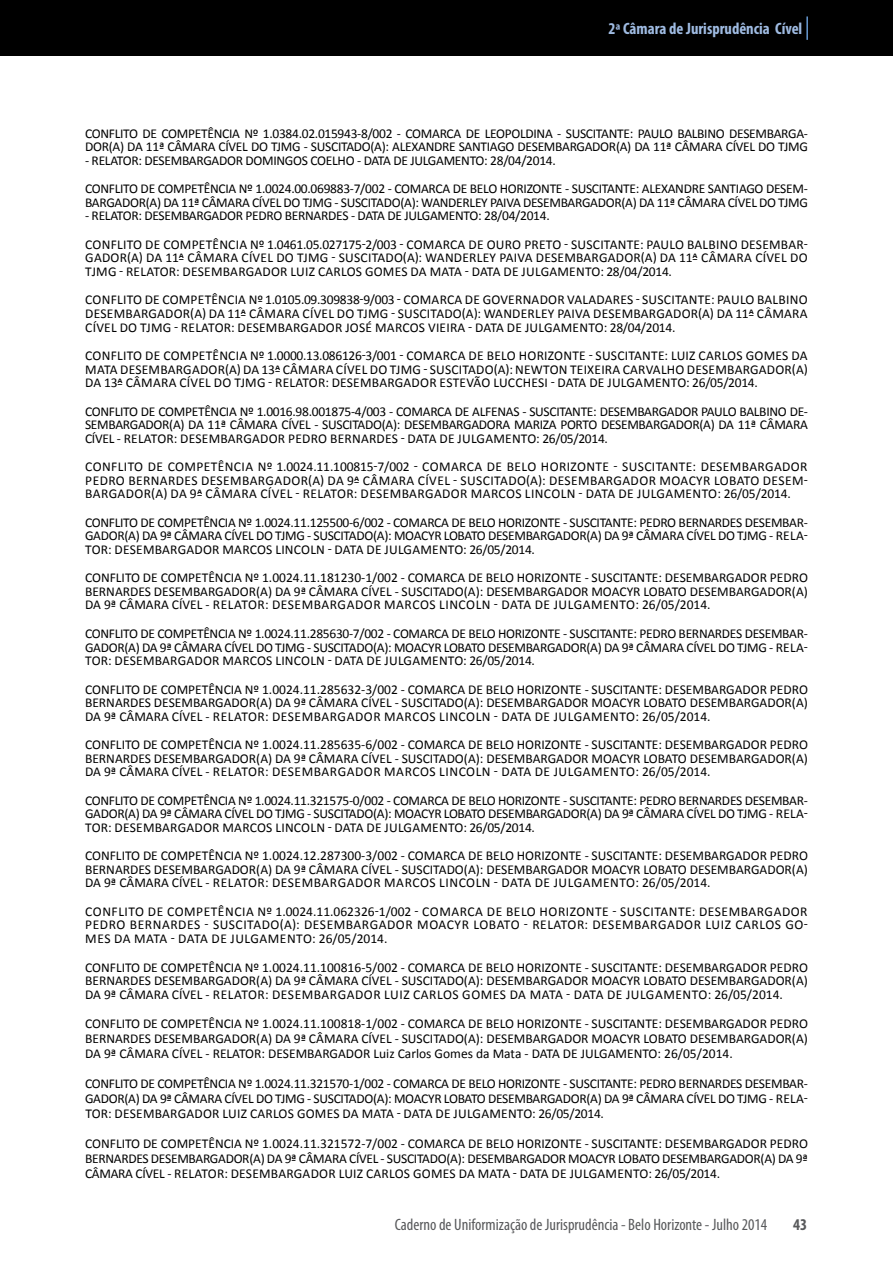
<style>
.page{position:relative;width:893px;height:1263px;background:#fff}
.page>*{position:absolute;margin:0;border:0;box-sizing:border-box;transform-origin:0 0}
.t1{font:condensed 16.5px "Myriad Pro";color:#58595b}
.t2{font:700 condensed 16.5px "Myriad Pro";color:#9fbbe2}
.t3{font:700 condensed 16.5px "Myriad Pro";color:#58595b}
.t4{font:13.5px/13.5px "Calibri";color:#000}
.t5{font:13.5px/28.5px "Calibri";letter-spacing:-.02em;color:#000}
.t6{font:13.5px/28.5px "Calibri";letter-spacing:.04em;color:#000}
.t7{font:13.5px "Calibri";letter-spacing:.02em;color:#000}
</style>
<div class="page">
<div style="left:0;top:0;width:893px;height:56px;background:#000"></div>
<hr style="left:806px;top:16px;width:2px;height:24px;background:#6699d1">
<p class="t2" style="left:608px;top:18px;width:195px">2ª Câmara de Jurisprudência Cível</p>
<p class="t5" style="left:85px;top:126px;width:724px;line-height:13.5px">CONFLITO DE COMPETÊNCIA Nº 1.0384.02.015943-8/002 - COMARCA DE LEOPOLDINA - SUSCITANTE: PAULO BALBINO DESEMBARGA-<br>DOR(A) DA 11ª CÂMARA CÍVEL DO TJMG - SUSCITADO(A): ALEXANDRE SANTIAGO DESEMBARGADOR(A) DA 11ª CÂMARA CÍVEL DO TJMG</p>
<p class="t5" style="left:85px;top:146px;width:724px">- RELATOR: DESEMBARGADOR DOMINGOS COELHO - DATA DE JULGAMENTO: 28/04/2014.<br>CONFLITO DE COMPETÊNCIA Nº 1.0024.00.069883-7/002 - COMARCA DE BELO HORIZONTE - SUSCITANTE: ALEXANDRE SANTIAGO DESEM-</p>
<p class="t5" style="left:85px;top:188px;width:724px">BARGADOR(A) DA 11ª CÂMARA CÍVEL DO TJMG - SUSCITADO(A): WANDERLEY PAIVA DESEMBARGADOR(A) DA 11ª CÂMARA CÍVEL DO TJMG</p>
<p class="t5" style="left:85px;top:202px;width:724px">- RELATOR: DESEMBARGADOR PEDRO BERNARDES - DATA DE JULGAMENTO: 28/04/2014.<br>CONFLITO DE COMPETÊNCIA Nº 1.0461.05.027175-2/003 - COMARCA DE OURO PRETO - SUSCITANTE: PAULO BALBINO DESEMBAR-</p>
<p class="t4" style="left:85px;top:251px;width:724px">GADOR(A) DA 11ª CÂMARA CÍVEL DO TJMG - SUSCITADO(A): WANDERLEY PAIVA DESEMBARGADOR(A) DA 11ª CÂMARA CÍVEL DO<br>TJMG - RELATOR: DESEMBARGADOR LUIZ CARLOS</p>
<p class="t4" style="left:85px;top:257px;width:724px;line-height:28.5px;text-indent:325px">DA MATA - DATA DE JULGAMENTO: 28/04/2014.<br>CONFLITO DE COMPETÊNCIA Nº 1.0105.09.309838-9/003 - COMARCA DE GOVERNADOR VALADARES - SUSCITANTE: PAULO BALBINO</p>
<p class="t4" style="left:85px;top:307px;width:724px">DESEMBARGADOR(A) DA 11ª CÂMARA CÍVEL DO TJMG - SUSCITADO(A): WANDERLEY PAIVA DESEMBARGADOR(A) DA 11ª CÂMARA<br>CÍVEL DO TJMG - RELATOR: DESEMBARGADOR JOSÉ</p>
<p class="t4" style="left:365px;top:265px;width:18px">GOMES</p>
<p class="t4" style="left:85px;top:313px;width:724px;line-height:28.5px;text-indent:383px">- DATA DE JULGAMENTO: 28/04/2014.<br>CONFLITO DE COMPETÊNCIA Nº 1.0000.13.086126-3/001 - COMARCA DE BELO HORIZONTE - SUSCITANTE: LUIZ CARLOS GOMES DA</p>
<p class="t4" style="left:85px;top:362px;width:724px">MATA DESEMBARGADOR(A) DA 13ª CÂMARA CÍVEL DO TJMG - SUSCITADO(A): NEWTON TEIXEIRA CARVALHO DESEMBARGADOR(A)<br>DA 13ª CÂMARA CÍVEL DO TJMG - RELATOR: DESEMBARGADOR ESTEVÃO</p>
<p class="t4" style="left:375px;top:320px;width:21px">MARCOS</p>
<p class="t4" style="left:428px;top:320px;width:15px">VIEIRA</p>
<p class="t5" style="left:85px;top:368px;width:724px;text-indent:466px">- DATA DE JULGAMENTO: 26/05/2014.<br>CONFLITO DE COMPETÊNCIA Nº 1.0016.98.001875-4/003 - COMARCA DE ALFENAS - SUSCITANTE: DESEMBARGADOR PAULO BALBINO DE-</p>
<p class="t5" style="left:85px;top:418px;width:724px;line-height:13.5px">SEMBARGADOR(A) DA 11ª CÂMARA CÍVEL - SUSCITADO(A): DESEMBARGADORA MARIZA PORTO DESEMBARGADOR(A) DA 11ª CÂMARA<br>CÍVEL - RELATOR: DESEMBARGADOR PEDRO BERNARDES - DATA DE JULGAMENTO: 26/05/2014.</p>
<p class="t4" style="left:85px;top:460px;width:724px;text-align:justify">CONFLITO DE COMPETÊNCIA Nº 1.0024.11.100815-7/002 - COMARCA DE BELO HORIZONTE - SUSCITANTE: DESEMBARGADOR PEDRO BERNARDES DESEMBARGADOR(A) DA 9ª CÂMARA CÍVEL - SUSCITADO(A): DESEMBARGADOR MOACYR LOBATO DESEM-BARGADOR(A) DA 9ª CÂMARA CÍVEL - RELATOR: DESEMBARGADOR MARCOS</p>
<p class="t4" style="left:493px;top:376px;width:14px">LUCCHESI</p>
<p class="t5" style="left:85px;top:480px;width:724px;text-indent:493px">- DATA DE JULGAMENTO: 26/05/2014.<br>CONFLITO DE COMPETÊNCIA Nº 1.0024.11.125500-6/002 - COMARCA DE BELO HORIZONTE - SUSCITANTE: PEDRO BERNARDES DESEMBAR-</p>
<p class="t5" style="left:85px;top:529px;width:724px;line-height:13.5px">GADOR(A) DA 9ª CÂMARA CÍVEL DO TJMG - SUSCITADO(A): MOACYR LOBATO DESEMBARGADOR(A) DA 9ª CÂMARA CÍVEL DO TJMG - RELA-<br>TOR: DESEMBARGADOR MARCOS</p>
<p class="t4" style="left:525px;top:487px;width:15px">LINCOLN</p>
<p class="t4" style="left:85px;top:535px;width:724px;line-height:28.5px;text-indent:243px">- DATA DE JULGAMENTO: 26/05/2014.<br>CONFLITO DE COMPETÊNCIA Nº 1.0024.11.181230-1/002 - COMARCA DE BELO HORIZONTE - SUSCITANTE: DESEMBARGADOR PEDRO</p>
<p class="t4" style="left:85px;top:585px;width:724px">BERNARDES DESEMBARGADOR(A) DA 9ª CÂMARA CÍVEL - SUSCITADO(A): DESEMBARGADOR MOACYR LOBATO DESEMBARGADOR(A)<br>DA 9ª CÂMARA CÍVEL - RELATOR: DESEMBARGADOR MARCOS</p>
<p class="t4" style="left:275px;top:543px;width:14px">LINCOLN</p>
<p class="t5" style="left:85px;top:591px;width:724px;text-indent:409px">- DATA DE JULGAMENTO: 26/05/2014.<br>CONFLITO DE COMPETÊNCIA Nº 1.0024.11.285630-7/002 - COMARCA DE BELO HORIZONTE - SUSCITANTE: PEDRO BERNARDES DESEMBAR-</p>
<p class="t5" style="left:85px;top:640px;width:724px;line-height:13.5px">GADOR(A) DA 9ª CÂMARA CÍVEL DO TJMG - SUSCITADO(A): MOACYR LOBATO DESEMBARGADOR(A) DA 9ª CÂMARA CÍVEL DO TJMG - RELA-<br>TOR: DESEMBARGADOR MARCOS</p>
<p class="t4" style="left:439px;top:598px;width:15px">LINCOLN</p>
<p class="t4" style="left:85px;top:646px;width:724px;line-height:28.5px;text-indent:243px">- DATA DE JULGAMENTO: 26/05/2014.<br>CONFLITO DE COMPETÊNCIA Nº 1.0024.11.285632-3/002 - COMARCA DE BELO HORIZONTE - SUSCITANTE: DESEMBARGADOR PEDRO</p>
<p class="t4" style="left:85px;top:696px;width:724px">BERNARDES DESEMBARGADOR(A) DA 9ª CÂMARA CÍVEL - SUSCITADO(A): DESEMBARGADOR MOACYR LOBATO DESEMBARGADOR(A)<br>DA 9ª CÂMARA CÍVEL - RELATOR: DESEMBARGADOR MARCOS</p>
<p class="t4" style="left:275px;top:654px;width:14px">LINCOLN</p>
<p class="t4" style="left:85px;top:702px;width:724px;line-height:28.5px;text-indent:409px">- DATA DE JULGAMENTO: 26/05/2014.<br>CONFLITO DE COMPETÊNCIA Nº 1.0024.11.285635-6/002 - COMARCA DE BELO HORIZONTE - SUSCITANTE: DESEMBARGADOR PEDRO</p>
<p class="t4" style="left:85px;top:751px;width:724px">BERNARDES DESEMBARGADOR(A) DA 9ª CÂMARA CÍVEL - SUSCITADO(A): DESEMBARGADOR MOACYR LOBATO DESEMBARGADOR(A)<br>DA 9ª CÂMARA CÍVEL - RELATOR: DESEMBARGADOR MARCOS</p>
<p class="t4" style="left:439px;top:709px;width:15px">LINCOLN</p>
<p class="t5" style="left:85px;top:757px;width:724px;text-indent:409px">- DATA DE JULGAMENTO: 26/05/2014.<br>CONFLITO DE COMPETÊNCIA Nº 1.0024.11.321575-0/002 - COMARCA DE BELO HORIZONTE - SUSCITANTE: PEDRO BERNARDES DESEMBAR-</p>
<p class="t5" style="left:85px;top:807px;width:724px;line-height:13.5px">GADOR(A) DA 9ª CÂMARA CÍVEL DO TJMG - SUSCITADO(A): MOACYR LOBATO DESEMBARGADOR(A) DA 9ª CÂMARA CÍVEL DO TJMG - RELA-<br>TOR: DESEMBARGADOR MARCOS</p>
<p class="t4" style="left:439px;top:765px;width:15px">LINCOLN</p>
<p class="t4" style="left:85px;top:813px;width:724px;line-height:28.5px;text-indent:243px">- DATA DE JULGAMENTO: 26/05/2014.<br>CONFLITO DE COMPETÊNCIA Nº 1.0024.12.287300-3/002 - COMARCA DE BELO HORIZONTE - SUSCITANTE: DESEMBARGADOR PEDRO</p>
<p class="t4" style="left:85px;top:863px;width:724px">BERNARDES DESEMBARGADOR(A) DA 9ª CÂMARA CÍVEL - SUSCITADO(A): DESEMBARGADOR MOACYR LOBATO DESEMBARGADOR(A)<br>DA 9ª CÂMARA CÍVEL - RELATOR: DESEMBARGADOR MARCOS</p>
<p class="t4" style="left:275px;top:821px;width:14px">LINCOLN</p>
<p class="t6" style="left:85px;top:869px;width:724px;text-indent:409px">- DATA DE JULGAMENTO: 26/05/2014.<br>CONFLITO DE COMPETÊNCIA Nº 1.0024.11.062326-1/002 - COMARCA DE BELO HORIZONTE - SUSCITANTE: DESEMBARGADOR</p>
<p class="t6" style="left:85px;top:911px;width:634px">PEDRO BERNARDES - SUSCITADO(A): DESEMBARGADOR MOACYR LOBATO - RELATOR: DESEMBARGADOR LUIZ</p>
<p class="t4" style="left:735px;top:918px;width:17px">CARLOS</p>
<p class="t4" style="left:786px;top:918px;width:24px">GO-</p>
<p class="t4" style="left:85px;top:932px;width:9px">MES</p>
<p class="t4" style="left:114px;top:932px;width:41px">DA MATA</p>
<p class="t4" style="left:439px;top:876px;width:15px">LINCOLN</p>
<p class="t4" style="left:85px;top:924px;width:724px;line-height:28.5px;text-indent:86px">- DATA DE JULGAMENTO: 26/05/2014.<br>CONFLITO DE COMPETÊNCIA Nº 1.0024.11.100816-5/002 - COMARCA DE BELO HORIZONTE - SUSCITANTE: DESEMBARGADOR PEDRO</p>
<p class="t4" style="left:85px;top:974px;width:724px">BERNARDES DESEMBARGADOR(A) DA 9ª CÂMARA CÍVEL - SUSCITADO(A): DESEMBARGADOR MOACYR LOBATO DESEMBARGADOR(A)<br>DA 9ª CÂMARA CÍVEL - RELATOR: DESEMBARGADOR LUIZ</p>
<p class="t4" style="left:413px;top:987px;width:17px">CARLOS</p>
<p class="t4" style="left:462px;top:987px;width:19px">GOMES</p>
<p class="t4" style="left:510px;top:987px;width:40px">DA MATA</p>
<p class="t7" style="left:566px;top:985px;width:218px">- DATA DE JULGAMENTO: 26/05/2014.</p>
<p class="t4" style="left:85px;top:1016px;width:724px;line-height:14.9px;text-align:justify">CONFLITO DE COMPETÊNCIA Nº 1.0024.11.100818-1/002 - COMARCA DE BELO HORIZONTE - SUSCITANTE: DESEMBARGADOR PEDRO BERNARDES DESEMBARGADOR(A) DA 9ª CÂMARA CÍVEL - SUSCITADO(A): DESEMBARGADOR MOACYR LOBATO DESEMBARGADOR(A)<br>DA 9ª CÂMARA CÍVEL - RELATOR: DESEMBARGADOR LUIZ CARLOS GOMES DA MATA - DATA DE JULGAMENTO: 26/05/2014.</p>
<p class="t4" style="left:85px;top:1076px;width:724px;line-height:14.9px;text-align:justify">CONFLITO DE COMPETÊNCIA Nº 1.0024.11.321570-1/002 - COMARCA DE BELO HORIZONTE - SUSCITANTE: PEDRO BERNARDES DESEMBAR-GADOR(A) DA 9ª CÂMARA CÍVEL DO TJMG - SUSCITADO(A): MOACYR LOBATO DESEMBARGADOR(A) DA 9ª CÂMARA CÍVEL DO TJMG - RELA-TOR: DESEMBARGADOR LUIZ CARLOS</p>
<p class="t4" style="left:297px;top:1107px;width:18px">GOMES</p>
<p class="t4" style="left:343px;top:1107px;width:263px">DA MATA - DATA DE JULGAMENTO: 26/05/2014.</p>
<p class="t4" style="left:85px;top:1136px;width:724px;line-height:15px;text-align:justify">CONFLITO DE COMPETÊNCIA Nº 1.0024.11.321572-7/002 - COMARCA DE BELO HORIZONTE - SUSCITANTE: DESEMBARGADOR PEDRO BERNARDES DESEMBARGADOR(A) DA 9ª CÂMARA CÍVEL - SUSCITADO(A): DESEMBARGADOR MOACYR LOBATO DESEMBARGADOR(A) DA 9ª CÂMARA CÍVEL - RELATOR: DESEMBARGADOR LUIZ CARLOS</p>
<p class="t4" style="left:413px;top:1166px;width:18px">GOMES</p>
<p class="t4" style="left:459px;top:1166px;width:263px">DA MATA - DATA DE JULGAMENTO: 26/05/2014.</p>
<p class="t1" style="left:395px;top:1214px;width:374px">Caderno de Uniformização de Jurisprudência - Belo Horizonte - Julho 2014</p>
<p class="t3" style="left:793px;top:1214px;width:16px">43</p>
</div>
